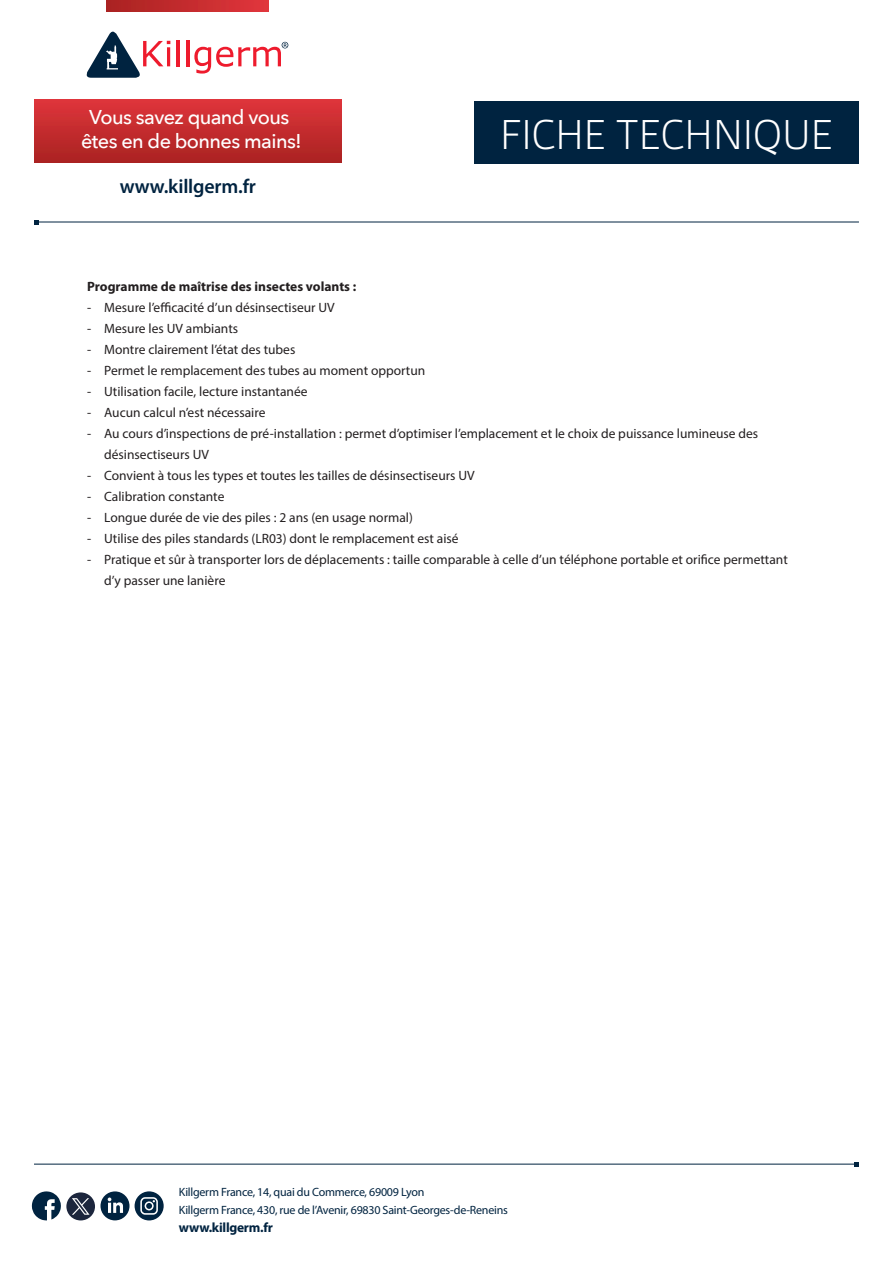
<style>
.page{position:relative;width:893px;height:1263px;background:#fff}
.page>*{position:absolute;margin:0;border:0;box-sizing:border-box;transform-origin:0 0}
.t1{font:300 45px "Gesta";color:#fff}
.t2{font:500 19.95px/24px "Avenir Next";letter-spacing:-.03em;color:#fff;text-align:center}
.t3{font:600 19.95px "Myriad Pro";letter-spacing:-.01em;color:#002340}
.t4{font:13.5px/21px "Myriad Pro";color:#231f20}
.t5{font:700 13.5px "Myriad Pro";color:#231f20}
.t6{font:700 13.5px "Myriad Pro";letter-spacing:-.02em;color:#002340}
.t7{font:12px/17.7px "Myriad Pro";letter-spacing:-.02em;color:#002340}
</style>
<div class="page">
<div style="left:474px;top:101px;width:385px;height:63px;background:#002340"></div>
<div style="left:34px;top:96px;width:307px;height:66px;background:linear-gradient(to bottom,#e1363c,#ab2322)"></div>
<div style="left:30px;top:0;width:316px;height:99px;background:#fff"></div>
<hr style="left:177px;top:40px;width:3px;height:26px;background:#ee1b2d">
<hr style="left:186px;top:40px;width:3px;height:26px;background:#ee1b2d">
<svg style="left:86px;top:31px;width:84px;height:47px"></svg>
<svg style="left:194px;top:42px;width:94px;height:32px"></svg>
<svg style="left:107px;top:0;width:161px;height:12px;background:#c42c2e"></svg>
<hr style="left:34px;top:1164px;width:823px;height:1px;background:#002340">
<svg style="left:854px;top:1162px;width:5px;height:4px"></svg>
<hr style="left:36px;top:222px;width:823px;height:1px;background:#002340">
<svg style="left:34px;top:220px;width:5px;height:4px"></svg>
<svg style="left:32px;top:1191px;width:132px;height:29px"></svg>
<h2 class="t2" style="left:81px;top:104px;width:222px">Vous savez quand vous êtes en de bonnes mains!</h2>
<h2 class="t3" style="left:120px;top:173px;width:138px">www.killgerm.fr</h2>
<h1 class="t1" style="left:500px;top:109px;width:334px">FICHE TECHNIQUE</h1>
<p class="t5" style="left:87px;top:277px;width:271px">Programme de maîtrise des insectes volants :</p>
<p class="t4" style="left:87px;top:296px;width:249px">- Mesure l’efficacité d’un désinsectiseur UV</p>
<p class="t4" style="left:87px;top:317px;width:153px">- Mesure les UV ambiants</p>
<p class="t4" style="left:87px;top:338px;width:210px">- Montre clairement l’état des tubes</p>
<p class="t4" style="left:87px;top:359px;width:340px">- Permet le remplacement des tubes au moment opportun</p>
<p class="t4" style="left:87px;top:380px;width:222px">- Utilisation facile, lecture instantanée</p>
<p class="t4" style="left:87px;top:401px;width:180px">- Aucun calcul n’est nécessaire</p>
<p class="t4" style="left:104px;top:422px;width:656px;text-indent:-17px">- Au cours d’inspections de pré-installation : permet d’optimiser l’emplacement et le choix de puissance lumineuse des désinsectiseurs UV</p>
<p class="t4" style="left:87px;top:464px;width:389px">- Convient à tous les types et toutes les tailles de désinsectiseurs UV</p>
<p class="t4" style="left:87px;top:485px;width:139px">- Calibration constante</p>
<p class="t4" style="left:87px;top:506px;width:327px">- Longue durée de vie des piles : 2 ans (en usage normal)</p>
<p class="t4" style="left:87px;top:527px;width:373px">- Utilise des piles standards (LR03) dont le remplacement est aisé</p>
<p class="t4" style="left:104px;top:548px;width:685px;text-indent:-17px">- Pratique et sûr à transporter lors de déplacements : taille comparable à celle d’un téléphone portable et orifice permettant d’y passer une lanière</p>
<p class="t7" style="left:179px;top:1183px;width:330px">Killgerm France, 14, quai du Commerce, 69009 Lyon<br>Killgerm France, 430, rue de l’Avenir, 69830 Saint-Georges-de-Reneins</p>
<p class="t6" style="left:179px;top:1218px;width:95px">www.killgerm.fr</p>
</div>
